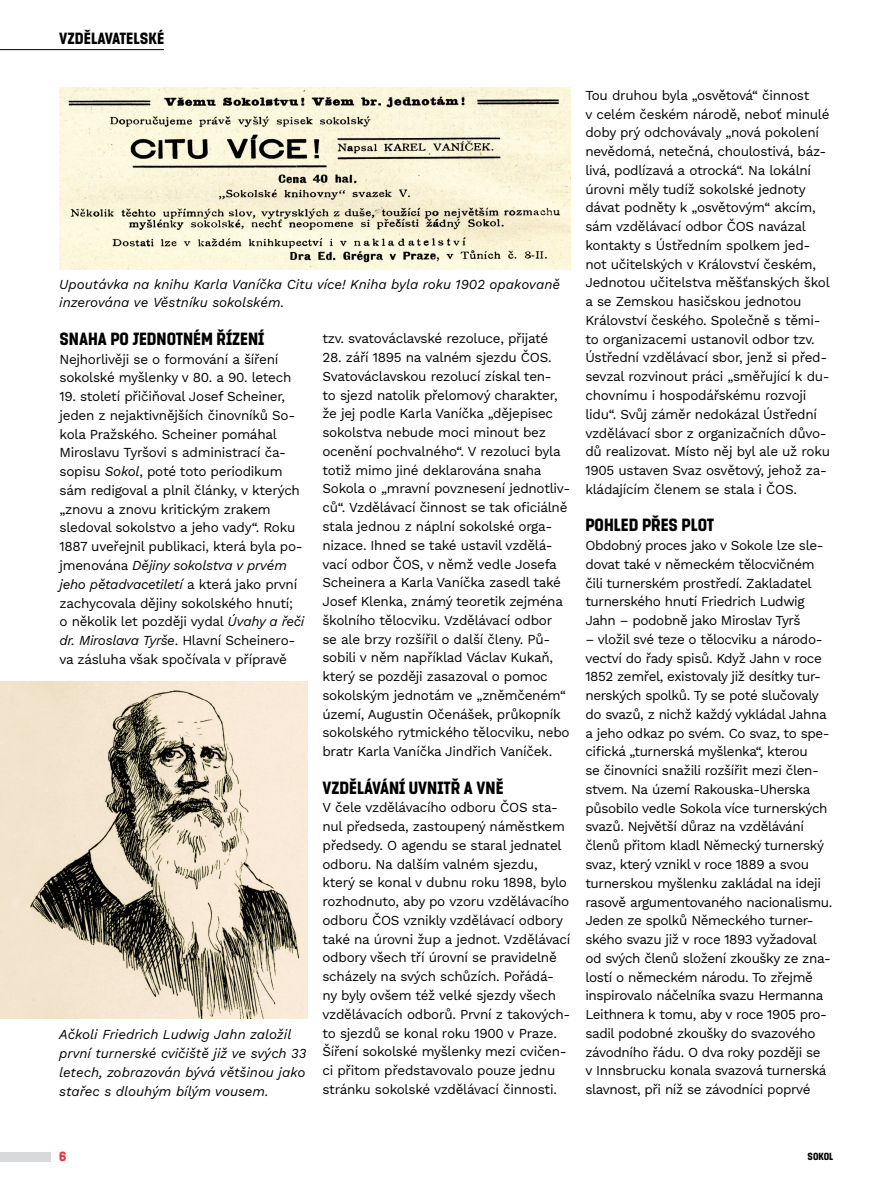
<style>
.page{position:relative;width:893px;height:1187px;background:#fff}
.page>*{position:absolute;margin:0;border:0;box-sizing:border-box;transform-origin:0 0}
.t1{font:18px "Sokol Tyrs";color:#000}
.t2{font:16.5px "Sokol Tyrs";color:#000}
.t3{font:13.5px/18.8px "Work Sans";letter-spacing:-.02em;color:#000}
.t4{font:italic 13.5px/18.8px "Work Sans";color:#000}
.t5{font:13.5px "Sokol Tyrs";color:#ee3135}
.t6{font:10.5px "Sokol Tyrs";color:#000}
.s1{font-style:italic}
</style>
<div class="page">
<div style="left:0;top:1151px;width:51px;height:10px;background:#d7d9da"></div>
<hr style="left:0;top:49px;width:164px;height:1px;background:#000">
<img style="left:60px;top:87px;width:510px;height:182px">
<img style="left:0;top:681px;width:308px;height:337px">
<p class="t2" style="left:59px;top:29px;width:107px">VZDĚLAVATELSKÉ</p>
<p class="t4" style="left:59px;top:274px;width:502px">Upoutávka na knihu Karla Vaníčka Citu více! Kniha byla roku 1902 opakovaně inzerována ve Věstníku sokolském.</p>
<h1 class="t1" style="left:60px;top:328px;width:206px">SNAHA PO JEDNOTNÉM ŘÍZENÍ</h1>
<p class="t3" style="left:60px;top:349px;width:233px">Nejhorlivěji se o formování a šíření sokolské myšlenky v 80. a 90. letech</p>
<p class="t3" style="left:60px;top:386px;width:246px">19. století přičiňoval Josef Scheiner, jeden z nejaktivnějších činovníků So&shy;kola Pražského. Scheiner pomáhal Miroslavu Tyršovi s administrací ča&shy;sopisu <span class="s1">Sokol</span>, poté toto periodikum sám redigoval a plnil články, v kterých „znovu a znovu kritickým zrakem sledoval sokolstvo a jeho vady“. Roku 1887 uveřejnil publikaci, která byla po&shy;jmenována <span class="s1">Dějiny sokolstva v prvém jeho pětadvacetiletí</span> a která jako první zachycovala dějiny sokolského hnutí; o několik let později vydal <span class="s1">Úvahy a řeči dr. Miroslava Tyrše</span>. Hlavní Scheinero&shy;va zásluha však spočívala v přípravě</p>
<p class="t4" style="left:59px;top:1024px;width:249px">Ačkoli Friedrich Ludwig Jahn založil první turnerské cvičiště již ve svých 33 letech, zobrazován bývá většinou jako stařec s dlouhým bílým vousem.</p>
<p class="t3" style="left:322px;top:329px;width:227px">tzv. svatováclavské rezoluce, přijaté</p>
<p class="t3" style="left:322px;top:347px;width:249px">28. září 1895 na valném sjezdu ČOS.<br>Svatováclavskou rezolucí získal ten-<br>to sjezd natolik přelomový charakter, že jej podle Karla Vaníčka „dějepisec sokolstva nebude moci minout bez ocenění pochvalného“. V rezoluci byla totiž mimo jiné deklarována snaha Sokola o „mravní povznesení jednotliv&shy;ců“. Vzdělávací činnost se tak oficiálně stala jednou z náplní sokolské orga&shy;nizace. Ihned se také ustavil vzdělá&shy;vací odbor ČOS, v němž vedle Josefa Scheinera a Karla Vaníčka zasedl také Josef Klenka, známý teoretik zejména školního tělocviku. Vzdělávací odbor<br>se ale brzy rozšířil o další členy. Pů&shy;sobili v něm například Václav Kukaň, který se později zasazoval o pomoc sokolským jednotám ve „zněmčeném“ území, Augustin Očenášek, průkopník sokolského rytmického tělocviku, nebo bratr Karla Vaníčka Jindřich Vaníček.</p>
<h1 class="t1" style="left:322px;top:777px;width:183px">VZDĚLÁVÁNÍ UVNITŘ A VNĚ</h1>
<p class="t3" style="left:322px;top:797px;width:250px">V čele vzdělávacího odboru ČOS sta&shy;nul předseda, zastoupený náměstkem předsedy. O agendu se staral jednatel odboru. Na dalším valném sjezdu, který se konal v dubnu roku 1898, bylo rozhodnuto, aby po vzoru vzdělávacího odboru ČOS vznikly vzdělávací odbory také na úrovni žup a jednot. Vzdělávací odbory všech tří úrovní se pravidelně scházely na svých schůzích. Pořádá&shy;ny byly ovšem též velké sjezdy všech vzdělávacích odborů. První z takových&shy;to sjezdů se konal roku 1900 v Praze.<br>Šíření sokolské myšlenky mezi cvičen&shy;ci přitom představovalo pouze jednu stránku sokolské vzdělávací činnosti.</p>
<p class="t3" style="left:585px;top:85px;width:246px">Tou druhou byla „osvětová“ činnost<br>v celém českém národě, neboť minulé doby prý odchovávaly „nová pokolení nevědomá, netečná, choulostivá, báz&shy;livá, podlízavá a otrocká“. Na lokální úrovni měly tudíž sokolské jednoty dávat podněty k „osvětovým“ akcím, sám vzdělávací odbor ČOS navázal kontakty s Ústředním spolkem jed&shy;not učitelských v Království českém, Jednotou učitelstva měšťanských škol a se Zemskou hasičskou jednotou Království českého. Společně s těmi&shy;to organizacemi ustanovil odbor tzv.<br>Ústřední vzdělávací sbor, jenž si před&shy;sevzal rozvinout práci „směřující k du&shy;chovnímu i hospodářskému rozvoji lidu“. Svůj záměr nedokázal Ústřední vzdělávací sbor z organizačních důvo&shy;dů realizovat. Místo něj byl ale už roku 1905 ustaven Svaz osvětový, jehož za&shy;kládajícím členem se stala i ČOS.</p>
<h1 class="t1" style="left:585px;top:515px;width:130px">POHLED PŘES PLOT</h1>
<p class="t3" style="left:585px;top:535px;width:240px">Obdobný proces jako v Sokole lze sle&shy;dovat také v německém tělocvičném čili turnerském prostředí. Zakladatel turnerského hnutí Friedrich Ludwig Jahn – podobně jako Miroslav Tyrš</p>
<p class="t3" style="left:585px;top:629px;width:248px">– vložil své teze o tělocviku a národo&shy;vectví do řady spisů. Když Jahn v roce 1852 zemřel, existovaly již desítky tur&shy;nerských spolků. Ty se poté slučovaly do svazů, z nichž každý vykládal Jahna a jeho odkaz po svém. Co svaz, to spe&shy;cifická „turnerská myšlenka“, kterou<br>se činovníci snažili rozšířit mezi člen&shy;stvem. Na území Rakouska-Uherska působilo vedle Sokola více turnerských svazů. Největší důraz na vzdělávání členů přitom kladl Německý turnerský svaz, který vznikl v roce 1889 a svou turnerskou myšlenku zakládal na ideji rasově argumentovaného nacionalismu.<br>Jeden ze spolků Německého turner&shy;ského svazu již v roce 1893 vyžadoval od svých členů složení zkoušky ze zna&shy;lostí o německém národu. To zřejmě inspirovalo náčelníka svazu Hermanna Leithnera k tomu, aby v roce 1905 pro&shy;sadil podobné zkoušky do svazového závodního řádu. O dva roky později se<br>v Innsbrucku konala svazová turnerská slavnost, při níž se závodníci poprvé</p>
<p class="t5" style="left:59px;top:1148px;width:9px">6</p>
<p class="t6" style="left:808px;top:1150px;width:27px">SOKOL</p>
</div>
